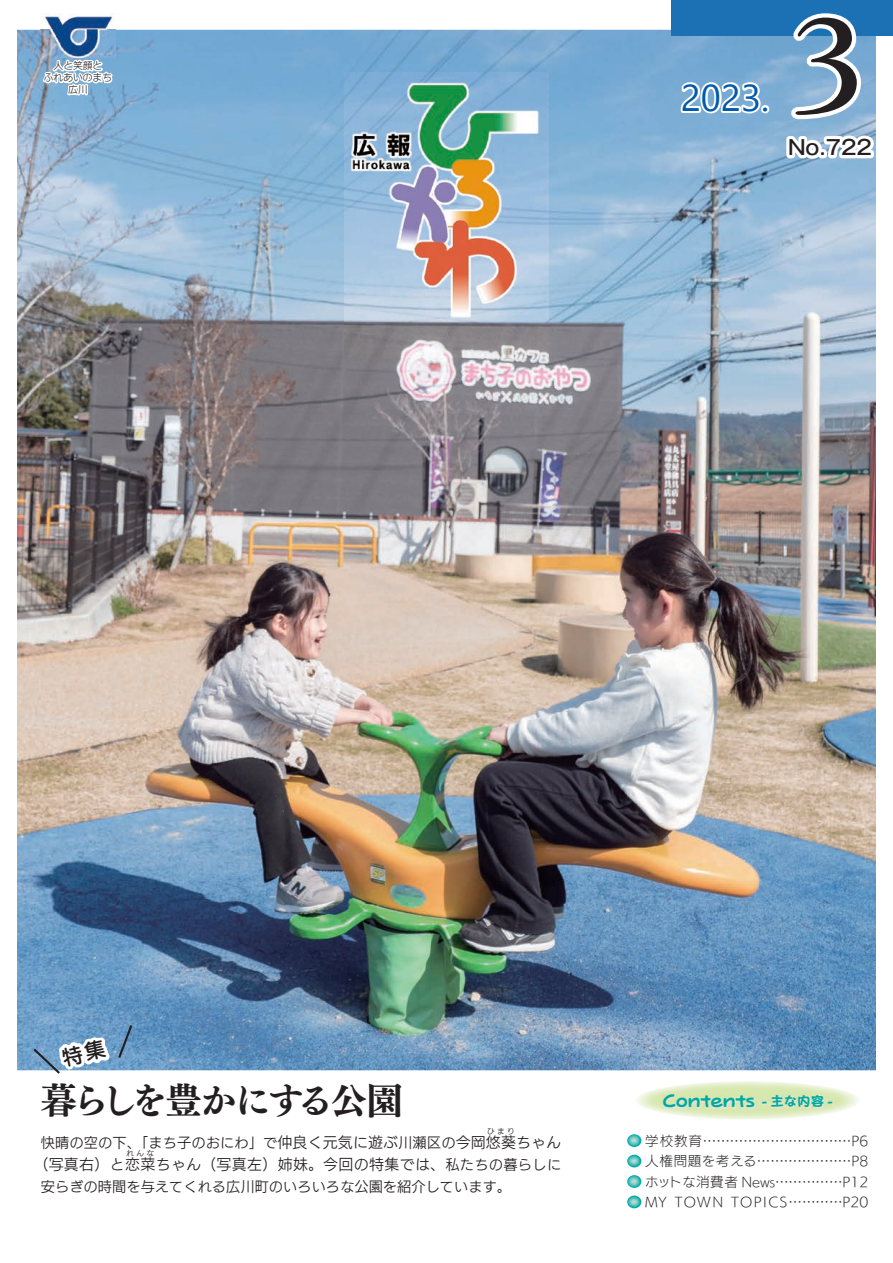
<style>
.page{position:relative;width:893px;height:1263px;background:#fff}
.page>*{position:absolute;margin:0;border:0;box-sizing:border-box;transform-origin:0 0}
.t1{font:142.5px "New Greco Std DB";color:#231f20}
.t2{font:36px "UD Mincho Pr 6 N B";letter-spacing:-.07em;color:#231f20}
.t3{font:500 20.25px "Gothic MB101 Pr 6";color:#231f20}
.t4{font:18px "Pop Joy Std B";color:#00a99d}
.t5{font:15px "UD Kakugo Small Pr 6 N R";letter-spacing:.02em;color:#231f20}
.t6{font:14.25px "UD Kakugo Small Pr 6 N R";color:#231f20}
.t7{font:13.5px/20.2px "UD Kakugo Small Pr 6 L";letter-spacing:.045em;color:#231f20;text-align:justify}
.t8{font:9.75px/12px "Anito Std L";color:#231f20;text-align:center}
.t9{font:7.5px "UD Kakugo Small Pr 6 N R";letter-spacing:.34em;color:#231f20}
.s1{font-size:15px}
.s2{font-size:14.25px}
.s3{font-size:13.5px}
</style>
<div class="page">
<img style="left:17px;top:30px;width:859px;height:1040px">
<img style="left:636px;top:1081px;width:223px;height:37px">
<img style="left:664px;top:1095px;width:169px;height:13px">
<img style="left:627px;top:1134px;width:14px;height:13px">
<img style="left:627px;top:1175px;width:14px;height:13px">
<img style="left:627px;top:1195px;width:14px;height:13px">
<img style="left:627px;top:1155px;width:14px;height:12px">
<div style="left:671px;top:0;width:222px;height:35px;background:#1b71b3"></div>
<img style="left:345px;top:73px;width:203px;height:285px">
<img style="left:45px;top:14px;width:70px;height:44px">
<svg style="left:41px;top:25px;width:73px;height:84px"></svg>
<svg style="left:31px;top:1003px;width:103px;height:71px"></svg>
<svg style="left:678px;top:13px;width:200px;height:157px"></svg>
<p class="t8" style="left:44px;top:59px;width:70px">人と笑顔と<br>ふれあいのまち広川</p>
<h1 class="t1" style="left:784px;top:-39px;width:86px">3</h1>
<h3 class="t3" style="left:788px;top:131px;width:85px">No.722</h3>
<h2 class="t2" style="left:41px;top:1067px;width:363px">暮らしを豊かにする公園</h2>
<p class="t6" style="left:41px;top:1134px;width:522px">快晴の空の下、「まち子のおにわ」で<span class="s1">仲良く元気に遊ぶ</span>川瀬区の<span class="s1">今岡悠葵ちゃん</span></p>
<p class="t9" style="left:487px;top:1127px;width:29px">ひまり</p>
<p class="t5" style="left:33px;top:1156px;width:529px">（写真右）と恋菜ちゃん（写真左）姉妹。今回の特集では、<span class="s2">私たちの暮らしに</span></p>
<p class="t9" style="left:126px;top:1149px;width:29px">れんな</p>
<p class="t6" style="left:41px;top:1179px;width:472px">安らぎの時間を与えてくれる広川町のいろいろな公園を紹介しています。</p>
<h3 class="t4" style="left:663px;top:1089px;width:172px">Contents <span class="s3">- 主な内容 -</span></h3>
<p class="t7" style="left:645px;top:1130px;width:225px">学校教育……………………………P6人権問題を考える…………………P8ホットな消費者 News……………P12<br>MY TOWN TOPICS…………P20</p>
</div>
